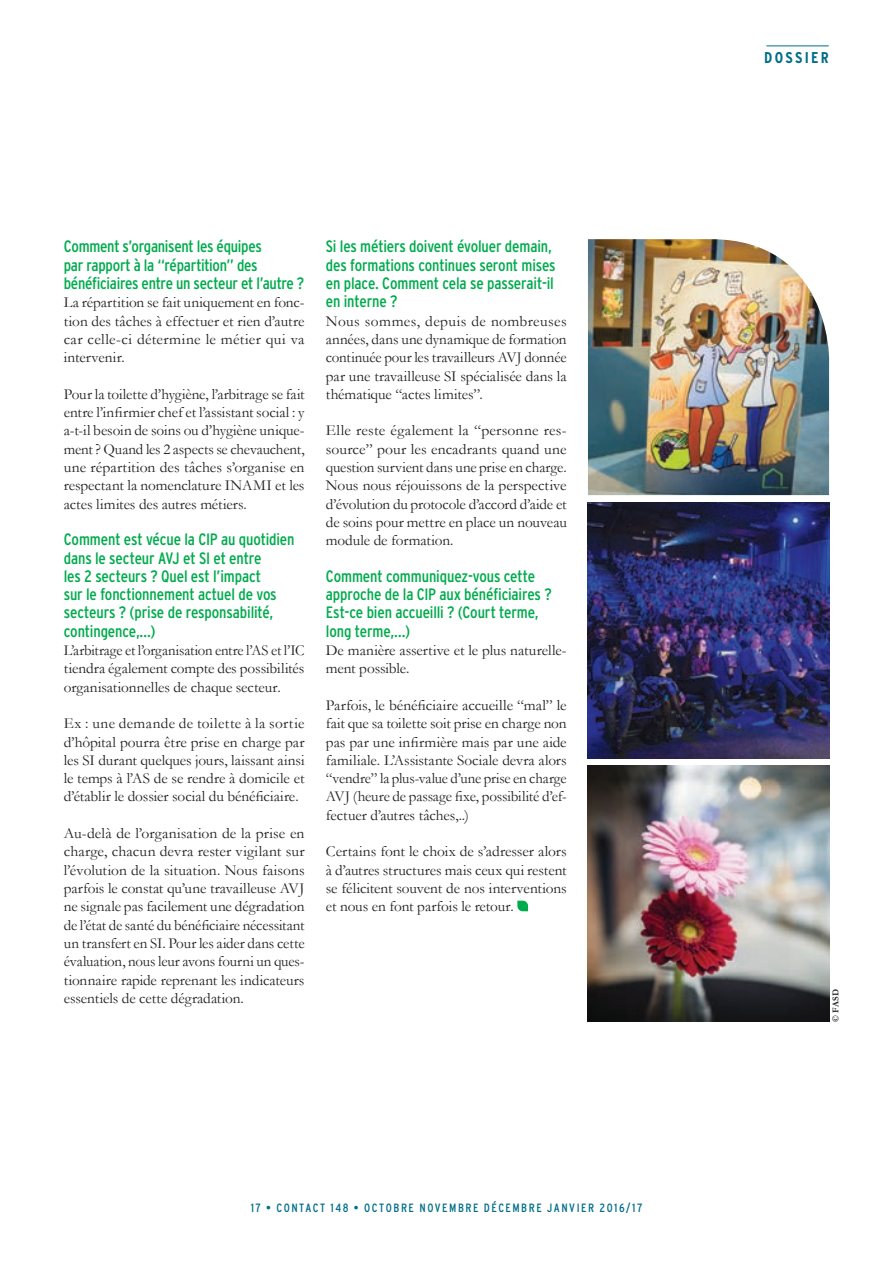
<style>
.page{position:relative;width:893px;height:1263px;background:#fff}
.page>*{position:absolute;margin:0;border:0;box-sizing:border-box;transform-origin:0 0}
.t1{font:condensed 16.5px/18.3px "Interstate";letter-spacing:-.01em;color:#00ab4d}
.t2{font:700 condensed 15.6px "Interstate";letter-spacing:.145em;color:#006e88}
.t3{font:15.3px/18.3px "Garamond";letter-spacing:-.005em;color:#231f20;text-align:justify}
.t4{font:condensed 12px "Interstate";letter-spacing:.13em;color:#006e88}
.t5{font:700 9px "Garamond";color:#231f20}
</style>
<div class="page">
<svg style="left:517px;top:901px;width:11px;height:10px"></svg>
<hr style="left:766px;top:45px;width:63px;height:1px;background:#006e88">
<img style="left:588px;top:502px;width:241px;height:256px">
<img style="left:588px;top:766px;width:241px;height:256px">
<img style="left:588px;top:239px;width:241px;height:256px">
<p class="t1" style="left:64px;top:237px;width:242px">Comment s’organisent les équipes<br>par rapport à la “répartition” des bénéficiaires entre un secteur et l’autre ?</p>
<p class="t3" style="left:64px;top:294px;width:242px">La répartition se fait uniquement en fonc&shy;tion des tâches à effectuer et rien d’autre car celle-ci détermine le métier qui va intervenir.</p>
<p class="t3" style="left:64px;top:385px;width:242px">Pour la toilette d’hygiène, l’arbitrage se fait entre l’infirmier chef et l’assistant social : y a-t-il besoin de soins ou d’hygiène unique&shy;ment ? Quand les 2 aspects se chevauchent, une répartition des tâches s’organise en respectant la nomenclature INAMI et les actes limites des autres métiers.</p>
<p class="t1" style="left:64px;top:530px;width:232px">Comment est vécue la CIP au quotidien dans le secteur AVJ et SI et entre<br>les 2 secteurs ? Quel est l’impact<br>sur le fonctionnement actuel de vos secteurs ? (prise de responsabilité, contingence,…)</p>
<p class="t3" style="left:64px;top:641px;width:242px">L’arbitrage et l’organisation entre l’AS et l’IC tiendra également compte des possibilités organisationnelles de chaque secteur.</p>
<p class="t3" style="left:64px;top:714px;width:242px">Ex : une demande de toilette à la sortie d’hôpital pourra être prise en charge par les SI durant quelques jours, laissant ainsi le temps à l’AS de se rendre à domicile et d’établir le dossier social du bénéficiaire.</p>
<p class="t3" style="left:64px;top:824px;width:242px">Au-delà de l’organisation de la prise en charge, chacun devra rester vigilant sur l’évolution de la situation. Nous faisons parfois le constat qu’une travailleuse AVJ ne signale pas facilement une dégradation de l’état de santé du bénéficiaire nécessitant un transfert en SI. Pour les aider dans cette évaluation, nous leur avons fourni un ques&shy;tionnaire rapide reprenant les indicateurs essentiels de cette dégradation.</p>
<p class="t1" style="left:326px;top:237px;width:231px">Si les métiers doivent évoluer demain, des formations continues seront mises en place. Comment cela se passerait-il en interne ?</p>
<p class="t3" style="left:326px;top:312px;width:242px">Nous sommes, depuis de nombreuses années, dans une dynamique de formation continuée pour les travailleurs AVJ donnée par une travailleuse SI spécialisée dans la thématique “actes limites”.</p>
<p class="t3" style="left:326px;top:422px;width:242px">Elle reste également la “personne res&shy;source” pour les encadrants quand une question survient dans une prise en charge.<br>Nous nous réjouissons de la perspective d’évolution du protocole d’accord d’aide et de soins pour mettre en place un nouveau module de formation.</p>
<p class="t1" style="left:326px;top:567px;width:227px">Comment communiquez-vous cette approche de la CIP aux bénéficiaires ?<br>Est-ce bien accueilli ? (Court terme, long terme,…)</p>
<p class="t3" style="left:326px;top:641px;width:242px">De manière assertive et le plus naturelle&shy;ment possible.</p>
<p class="t3" style="left:326px;top:696px;width:242px">Parfois, le bénéficiaire accueille “mal” le fait que sa toilette soit prise en charge non pas par une infirmière mais par une aide familiale. L’Assistante Sociale devra alors “vendre” la plus-value d’une prise en charge AVJ (heure de passage fixe, possibilité d’ef&shy;fectuer d’autres tâches,..)</p>
<p class="t3" style="left:326px;top:843px;width:242px">Certains font le choix de s’adresser alors à d’autres structures mais ceux qui restent se félicitent souvent de nos interventions et nous en font parfois le retour.</p>
<p class="t4" style="left:251px;top:1200px;width:393px">17 • CONTACT 148 • OCTOBRE NOVEMBRE DÉCEMBRE JANVIER 2016/17</p>
<p class="t2" style="left:764px;top:48px;width:66px">DOSSIER</p>
<p class="t5" style="left:831px;top:1022px;width:34px;rotate:-90deg">© FASD</p>
</div>
